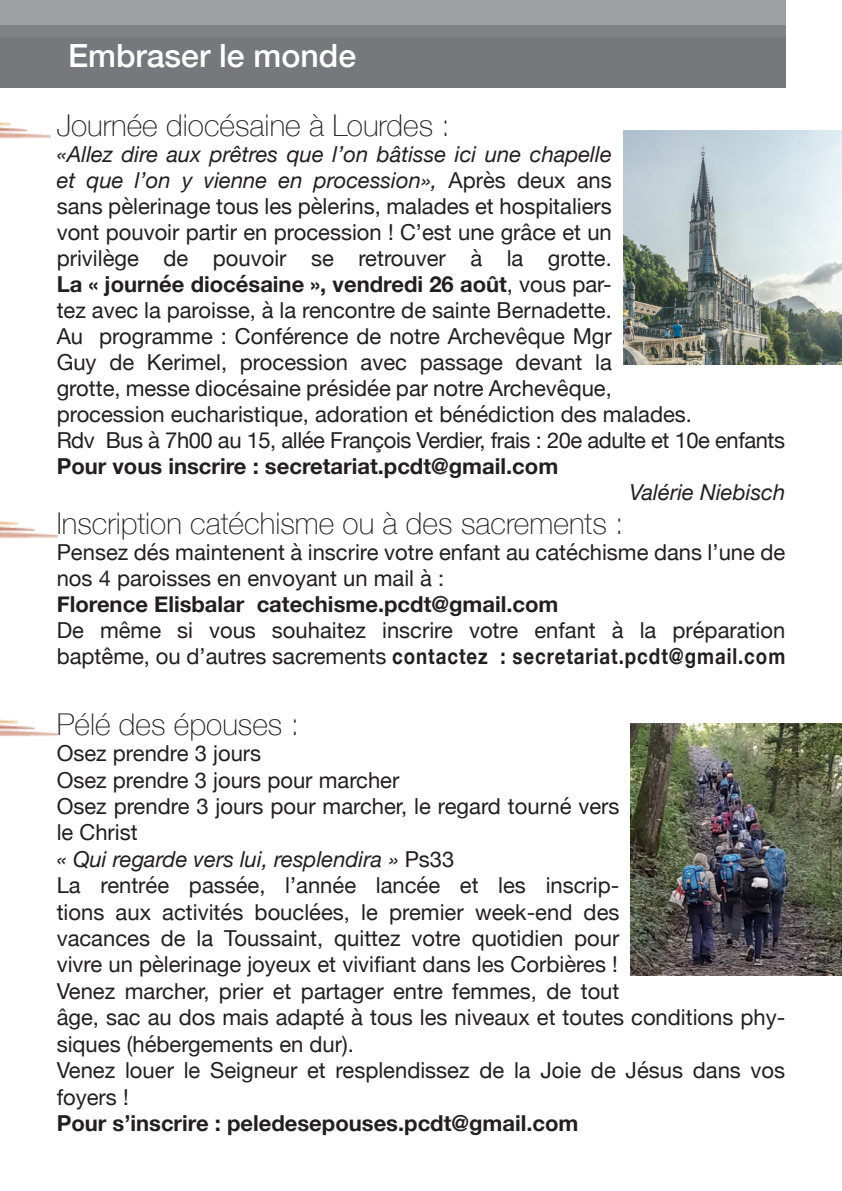
<style>
.page{position:relative;width:842px;height:1191px;background:#fff}
.page>*{position:absolute;margin:0;border:0;box-sizing:border-box;transform-origin:0 0}
.t1{font:500 32px "Helvetica Neue";color:#fff}
.t2{font:100 30px "Helvetica Neue";color:#231f20}
.t3{font:22px/26px "Helvetica Neue";color:#231f20}
.t4{font:700 22px "Helvetica Neue";color:#231f20}
.t5{font:22px "Helvetica Neue";letter-spacing:-.02em;color:#231f20}
.t6{font:italic 22px "Helvetica Neue";color:#231f20}
.s1{font-style:italic}
.s2{font-weight:700}
.s3{font-style:normal}
</style>
<div class="page">
<div style="left:0;top:35px;width:785px;height:53px;background:#76787b"></div>
<div style="left:0;top:0;width:785px;height:26px;background:#9d9fa2"></div>
<div style="left:0;top:26px;width:785px;height:11px;background:#808285"></div>
<img style="left:623px;top:130px;width:219px;height:234px">
<img style="left:631px;top:723px;width:211px;height:252px">
<img style="left:0;top:122px;width:51px;height:17px">
<img style="left:0;top:719px;width:58px;height:18px">
<img style="left:0;top:520px;width:58px;height:18px">
<p class="t1" style="left:68px;top:30px;width:290px">Embraser le monde</p>
<p class="t2" style="left:57px;top:102px;width:395px">Journée diocésaine à Lourdes :</p>
<p class="t3" style="left:57px;top:142px;width:637px"><span class="s1">«Allez dire aux prêtres que l’on bâtisse ici une chapelle<br>et que l’on y vienne en procession»,</span> Après deux ans<br>sans pèlerinage tous les pèlerins, malades et hospitaliers<br>vont pouvoir partir en procession ! C’est une grâce et un privilège de pouvoir se retrouver à la grotte.<br><span class="s2">La « journée diocésaine », vendredi 26 août</span>, vous par-<br>tez avec la paroisse, à la rencontre de sainte Bernadette.<br>Au programme : Conférence de notre Archevêque Mgr<br>Guy de Kerimel, procession avec passage devant la<br>grotte, messe diocésaine présidée par notre Archevêque, procession eucharistique, adoration et bénédiction des malades.</p>
<p class="t5" style="left:57px;top:424px;width:730px">Rdv Bus à 7h00 au 15, allée François Verdier, frais : 20e adulte et 10e enfants</p>
<p class="t4" style="left:57px;top:448px;width:503px">Pour vous inscrire : secretariat.pcdt@gmail.com</p>
<p class="t6" style="left:630px;top:476px;width:157px">Valérie Niebisch</p>
<p class="t2" style="left:57px;top:500px;width:568px">Inscription catéchisme ou à des sacrements :</p>
<p class="t3" style="left:57px;top:540px;width:730px">Pensez dés maintenent à inscrire votre enfant au catéchisme dans l’une de nos 4 paroisses en envoyant un mail à :</p>
<p class="t4" style="left:57px;top:587px;width:503px">Florence Elisbalar catechisme.pcdt@gmail.com</p>
<p class="t3" style="left:57px;top:619px;width:730px">De même si vous souhaitez inscrire votre enfant à la préparation baptême, ou d’autres sacrements <span class="s2">contactez : secretariat.pcdt@gmail.com</span></p>
<p class="t2" style="left:57px;top:701px;width:244px">Pélé des épouses :</p>
<p class="t3" style="left:57px;top:741px;width:206px">Osez prendre 3 jours</p>
<p class="t3" style="left:57px;top:768px;width:344px">Osez prendre 3 jours pour marcher</p>
<p class="t3" style="left:57px;top:794px;width:564px">Osez prendre 3 jours pour marcher, le regard tourné vers le Christ</p>
<p class="t6" style="left:57px;top:843px;width:399px">« Qui regarde vers lui, resplendira » <span class="s3">Ps33</span></p>
<p class="t3" style="left:57px;top:873px;width:564px;text-align:justify">La rentrée passée, l’année lancée et les inscrip&shy;tions aux activités bouclées, le premier week-end des vacances de la Toussaint, quittez votre quotidien pour vivre un pèlerinage joyeux et vivifiant dans les Corbières !</p>
<p class="t3" style="left:57px;top:979px;width:730px">Venez marcher, prier et partager entre femmes, de tout<br>âge, sac au dos mais adapté à tous les niveaux et toutes conditions phy&shy;siques (hébergements en dur).</p>
<p class="t3" style="left:57px;top:1058px;width:730px">Venez louer le Seigneur et resplendissez de la Joie de Jésus dans vos foyers !</p>
<p class="t4" style="left:57px;top:1105px;width:523px">Pour s’inscrire : peledesepouses.pcdt@gmail.com</p>
</div>
